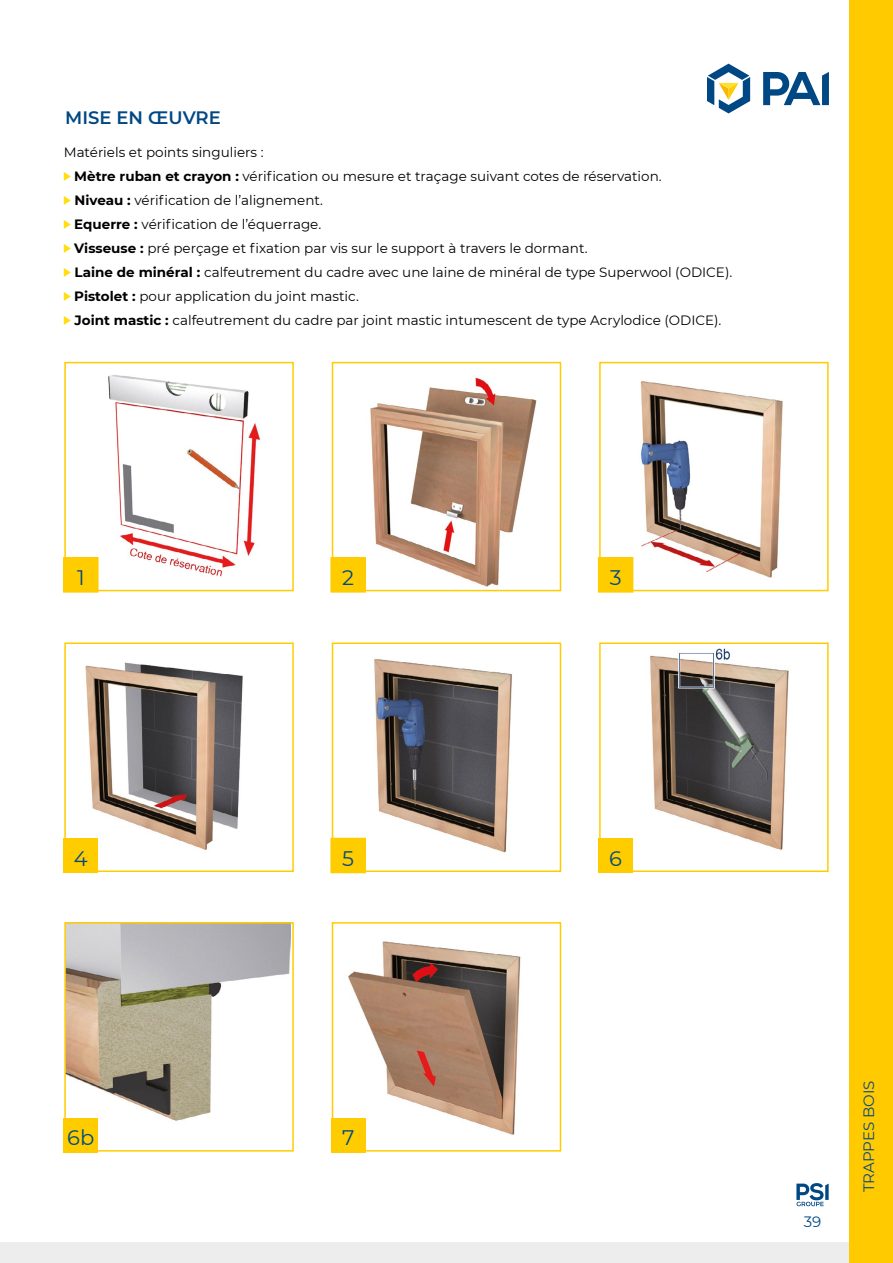
<style>
.page{position:relative;width:893px;height:1263px;background:#fff}
.page>*{position:absolute;margin:0;border:0;box-sizing:border-box;transform-origin:0 0}
.t1{font:21px "Montserrat";color:#004982}
.t2{font:600 18px "Montserrat";color:#004884}
.t3{font:15px "Montserrat";color:#074983}
.t4{font:15px "Montserrat";color:#004982}
.t5{font:13.5px/24px "Montserrat";color:#000}
.s1{font-weight:700}
</style>
<div class="page">
<svg style="left:796px;top:1183px;width:33px;height:23px"></svg>
<svg style="left:707px;top:64px;width:43px;height:49px"></svg>
<svg style="left:763px;top:72px;width:66px;height:33px"></svg>
<div style="left:0;top:1243px;width:893px;height:20px;background:#eeeded"></div>
<div style="left:849px;top:0;width:44px;height:1263px;background:#ffcb00"></div>
<img style="left:633px;top:381px;width:150px;height:207px">
<div style="left:599px;top:362px;width:230px;height:229px;border:2px solid #fc0"></div>
<div style="left:599px;top:558px;width:34px;height:34px;background:#fc0"></div>
<div style="left:598px;top:557px;width:35px;height:36px;border:2px solid #fc0"></div>
<img style="left:370px;top:377px;width:167px;height:210px">
<div style="left:332px;top:362px;width:229px;height:229px;border:2px solid #fc0"></div>
<div style="left:331px;top:558px;width:34px;height:34px;background:#fc0"></div>
<div style="left:330px;top:557px;width:36px;height:36px;border:2px solid #fc0"></div>
<img style="left:108px;top:375px;width:153px;height:202px">
<div style="left:64px;top:362px;width:230px;height:229px;border:2px solid #fc0"></div>
<div style="left:64px;top:558px;width:34px;height:34px;background:#fc0"></div>
<div style="left:63px;top:557px;width:36px;height:36px;border:2px solid #fc0"></div>
<img style="left:85px;top:662px;width:158px;height:188px">
<div style="left:64px;top:642px;width:230px;height:230px;border:2px solid #fc0"></div>
<img style="left:649px;top:648px;width:140px;height:202px">
<div style="left:599px;top:642px;width:230px;height:230px;border:2px solid #fc0"></div>
<div style="left:599px;top:838px;width:34px;height:34px;background:#fc0"></div>
<img style="left:335px;top:659px;width:177px;height:194px">
<div style="left:332px;top:642px;width:229px;height:230px;border:2px solid #fc0"></div>
<div style="left:331px;top:838px;width:34px;height:34px;background:#fc0"></div>
<div style="left:330px;top:838px;width:36px;height:35px;border:2px solid #fc0"></div>
<div style="left:64px;top:838px;width:34px;height:34px;background:#fc0"></div>
<img style="left:67px;top:925px;width:223px;height:196px">
<div style="left:64px;top:922px;width:230px;height:229px;border:2px solid #fc0"></div>
<img style="left:348px;top:941px;width:173px;height:207px">
<div style="left:332px;top:922px;width:229px;height:229px;border:2px solid #fc0"></div>
<div style="left:331px;top:1118px;width:34px;height:34px;background:#fc0"></div>
<div style="left:64px;top:1118px;width:34px;height:34px;background:#fc0"></div>
<svg style="left:64px;top:172px;width:7px;height:9px"></svg>
<svg style="left:64px;top:196px;width:7px;height:9px"></svg>
<svg style="left:64px;top:220px;width:7px;height:9px"></svg>
<svg style="left:64px;top:244px;width:7px;height:9px"></svg>
<svg style="left:64px;top:268px;width:7px;height:9px"></svg>
<svg style="left:64px;top:292px;width:7px;height:9px"></svg>
<svg style="left:64px;top:316px;width:7px;height:9px"></svg>
<h2 class="t2" style="left:65px;top:105px;width:157px">MISE EN ŒUVRE</h2>
<p class="t5" style="left:74px;top:140px;width:659px;text-indent:-11px">Matériels et points singuliers :<br><span class="s1">Mètre ruban et crayon :</span> vérification ou mesure et traçage suivant cotes de réservation.<br><span class="s1">Niveau :</span> vérification de l’alignement.<br><span class="s1">Equerre :</span> vérification de l’équerrage.<br><span class="s1">Visseuse :</span> pré perçage et fixation par vis sur le support à travers le dormant.<br><span class="s1">Laine de minéral :</span> calfeutrement du cadre avec une laine de minéral de type Superwool (ODICE).<br><span class="s1">Pistolet :</span> pour application du joint mastic.<br><span class="s1">Joint mastic :</span> calfeutrement du cadre par joint mastic intumescent de type Acrylodice (ODICE).</p>
<h1 class="t1" style="left:77px;top:563px;width:9px">1</h1>
<h1 class="t1" style="left:342px;top:563px;width:13px">2</h1>
<h1 class="t1" style="left:610px;top:563px;width:13px">3</h1>
<h1 class="t1" style="left:74px;top:844px;width:15px">4</h1>
<h1 class="t1" style="left:342px;top:844px;width:13px">5</h1>
<h1 class="t1" style="left:609px;top:844px;width:14px">6</h1>
<h1 class="t1" style="left:67px;top:1123px;width:29px">6b</h1>
<h1 class="t1" style="left:342px;top:1123px;width:14px">7</h1>
<p class="t4" style="left:804px;top:1211px;width:19px">39</p>
<p class="t3" style="left:859px;top:1192px;width:113px;rotate:-90deg">TRAPPES BOIS</p>
</div>
